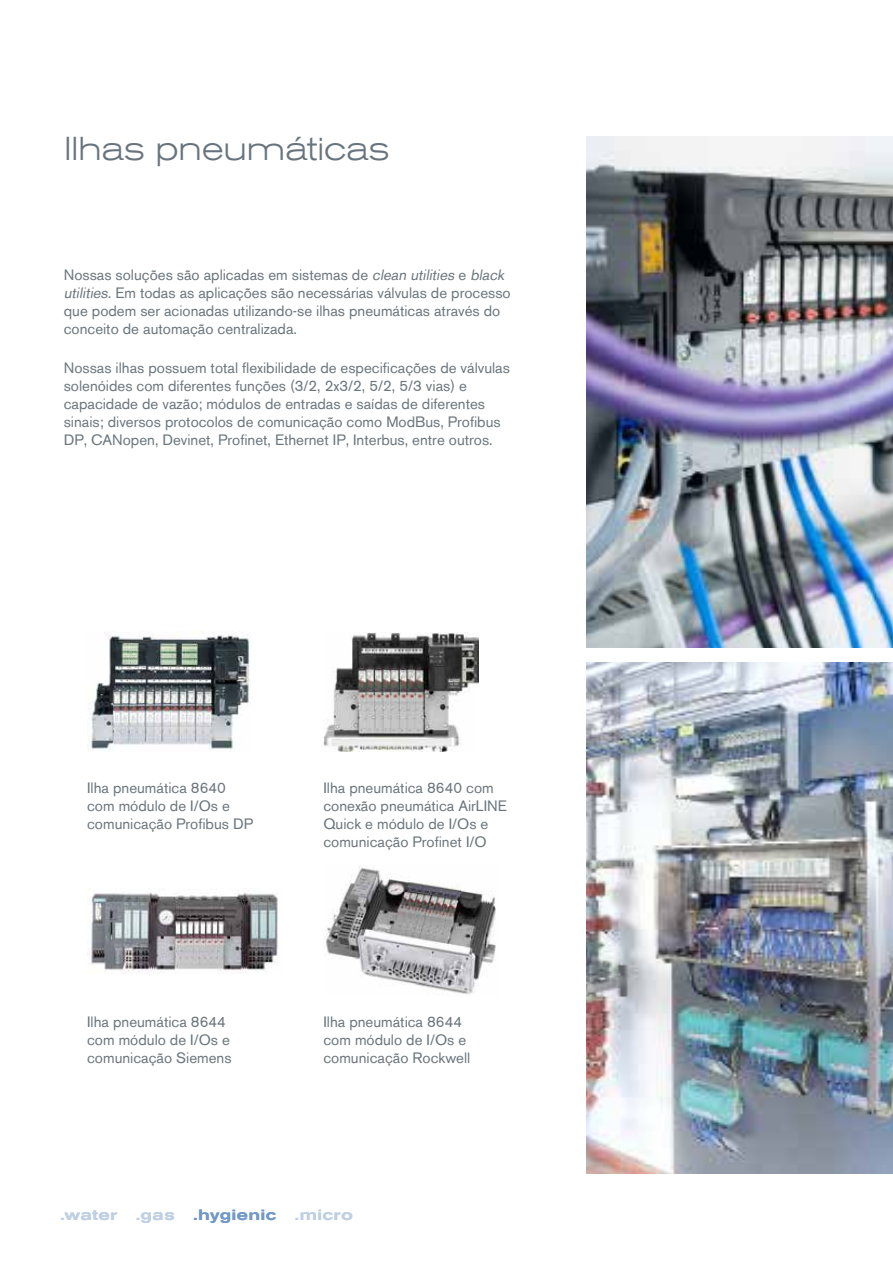
<style>
.page{position:relative;width:893px;height:1263px;background:#fff}
.page>*{position:absolute;margin:0;border:0;box-sizing:border-box;transform-origin:0 0}
.t1{font:300 expanded 33px "Akzidenz Grotesk BE";color:#67747e}
.t2{font:15px/18px "Akzidenz Grotesk BE";color:#6a757c}
.t3{font:500 expanded 15px "Akzidenz Grotesk BE";letter-spacing:.035em;color:#7399c6}
.t4{font:500 expanded 15px "Akzidenz Grotesk BE";letter-spacing:.035em;color:#c0d0e4}
.s1{font-style:italic}
.s2{color:#c0d0e4}
</style>
<div class="page">
<img style="left:587px;top:137px;width:306px;height:510px">
<img style="left:587px;top:663px;width:306px;height:511px">
<img style="left:87px;top:631px;width:164px;height:120px">
<img style="left:323px;top:633px;width:156px;height:118px">
<img style="left:87px;top:888px;width:191px;height:86px">
<img style="left:323px;top:866px;width:173px;height:128px">
<h1 class="t1" style="left:64px;top:130px;width:327px">Ilhas pneumáticas</h1>
<p class="t2" style="left:64px;top:265px;width:448px">Nossas soluções são aplicadas em sistemas de <span class="s1">clean utilities</span> e <span class="s1">black utilities.</span> Em todas as aplicações são necessárias válvulas de processo que podem ser acionadas utilizando-se ilhas pneumáticas através do conceito de automação centralizada.</p>
<p class="t2" style="left:64px;top:359px;width:448px">Nossas ilhas possuem total flexibilidade de especificações de válvulas solenóides com diferentes funções (3/2, 2x3/2, 5/2, 5/3 vias) e capacidade de vazão; módulos de entradas e saídas de diferentes sinais; diversos protocolos de comunicação como ModBus, Profibus DP, CANopen, Devinet, Profinet, Ethernet IP, Interbus, entre outros.</p>
<p class="t2" style="left:87px;top:779px;width:167px">Ilha pneumática 8640 com módulo de I/Os e comunicação Profibus DP</p>
<p class="t2" style="left:323px;top:779px;width:185px">Ilha pneumática 8640 com conexão pneumática AirLINE<br>Quick e módulo de I/Os e comunicação Profinet I/O</p>
<p class="t2" style="left:87px;top:1013px;width:146px">Ilha pneumática 8644 com módulo de I/Os e comunicação Siemens</p>
<p class="t2" style="left:323px;top:1013px;width:148px">Ilha pneumática 8644 com módulo de I/Os e comunicação Rockwell</p>
<p class="t4" style="left:61px;top:1206px;width:116px">.water .gas</p>
<p class="t3" style="left:193px;top:1206px;width:161px">.hygienic <span class="s2">.micro</span></p>
</div>
